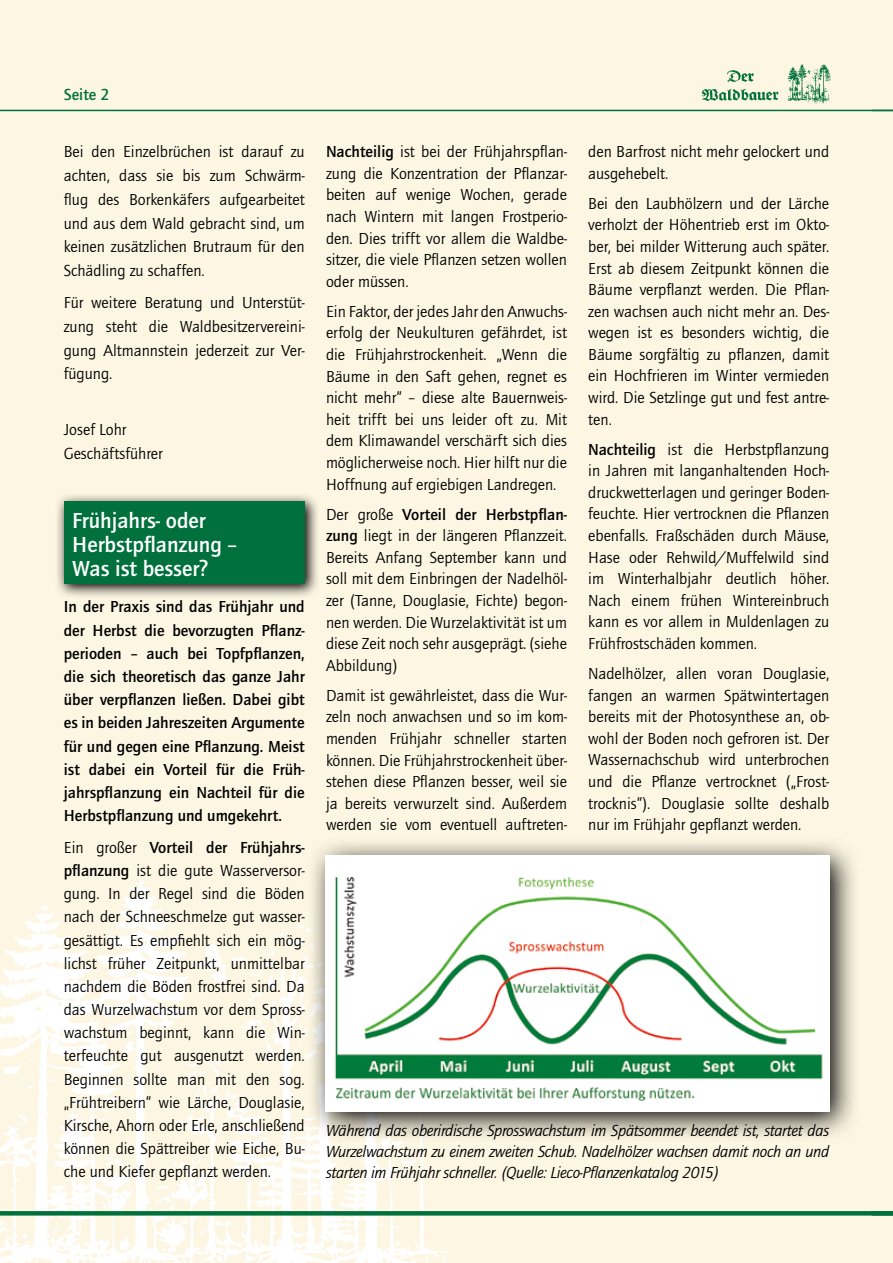
<style>
.page{position:relative;width:893px;height:1263px;background:#fdf6e2}
.page>*{position:absolute;margin:0;border:0;box-sizing:border-box;transform-origin:0 0}
.t1{font:700 22.5px/24px "Quay Itc T";color:#fff}
.t2{font:16.5px/21.6px "Quay Itc T";color:#000;text-align:justify}
.t3{font:700 16.5px/23.2px "Quay Itc T";color:#000;text-align:justify}
.t4{font:italic 16.5px/21px "Quay Itc T";letter-spacing:-.02em;color:#000;text-align:justify}
.t5{font:700 16.5px "Quay Itc T";color:#00713c}
.s1{font-weight:700}
</style>
<div class="page">
<img style="left:0;top:881px;width:459px;height:382px">
<img style="left:701px;top:64px;width:130px;height:40px">
<hr style="left:0;top:110px;width:893px;height:1px;background:#00713c">
<svg style="left:0;top:1211px;width:872px;height:4px;fill:#00713c"></svg>
<hr style="left:872px;top:1211px;width:21px;height:4px;background:#00713c">
<svg style="left:306px;top:843px;width:549px;height:299px"></svg>
<img style="left:325px;top:856px;width:504px;height:255px">
<svg style="left:57px;top:495px;width:261px;height:101px"></svg>
<div style="left:64px;top:501px;width:241px;height:83px;background:#00713c"></div>
<p class="t5" style="left:64px;top:85px;width:47px">Seite 2</p>
<p class="t2" style="left:64px;top:140px;width:242px;line-height:23.7px">Bei den Einzelbrüchen ist darauf zu achten, dass sie bis zum Schwärm&shy;flug des Borkenkäfers aufgearbeitet und aus dem Wald gebracht sind, um keinen zusätzlichen Brutraum für den Schädling zu schaffen.</p>
<p class="t2" style="left:64px;top:291px;width:242px;line-height:23.7px">Für weitere Beratung und Unterstüt&shy;zung steht die Waldbesitzervereini&shy;gung Altmannstein jederzeit zur Ver&shy;fügung.</p>
<p class="t2" style="left:64px;top:418px;width:101px;line-height:23.7px">Josef Lohr<br>Geschäftsführer</p>
<h1 class="t1" style="left:72px;top:508px;width:166px">Frühjahrs- oder<br>Herbstpflanzung –<br>Was ist besser?</h1>
<p class="t3" style="left:64px;top:595px;width:242px">In der Praxis sind das Frühjahr und der Herbst die bevorzugten Pflanz&shy;perioden – auch bei Topfpflanzen, die sich theoretisch das ganze Jahr über verpflanzen ließen. Dabei gibt es in beiden Jahreszeiten Argumente für und gegen eine Pflanzung. Meist ist dabei ein Vorteil für die Früh&shy;jahrspflanzung ein Nachteil für die Herbstpflanzung und umgekehrt.</p>
<p class="t2" style="left:64px;top:835px;width:242px;line-height:23.2px">Ein großer <span class="s1">Vorteil der Frühjahrs&shy;pflanzung</span> ist die gute Wasserversor&shy;gung. In der Regel sind die Böden nach der Schneeschmelze gut wasser&shy;gesättigt. Es empfiehlt sich ein mög&shy;lichst früher Zeitpunkt, unmittelbar nachdem die Böden frostfrei sind. Da das Wurzelwachstum vor dem Spross&shy;wachstum beginnt, kann die Win&shy;terfeuchte gut ausgenutzt werden.<br>Beginnen sollte man mit den sog. „Frühtreibern“ wie Lärche, Douglasie, Kirsche, Ahorn oder Erle, anschließend können die Spättreiber wie Eiche, Bu&shy;che und Kiefer gepflanzt werden.</p>
<p class="t2" style="left:326px;top:141px;width:242px"><span class="s1">Nachteilig</span> ist bei der Frühjahrspflan&shy;zung die Konzentration der Pflanzar&shy;beiten auf wenige Wochen, gerade nach Wintern mit langen Frostperio&shy;den. Dies trifft vor allem die Waldbe&shy;sitzer, die viele Pflanzen setzen wollen oder müssen.</p>
<p class="t2" style="left:326px;top:300px;width:242px">Ein Faktor, der jedes Jahr den Anwuchs&shy;erfolg der Neukulturen gefährdet, ist die Frühjahrstrockenheit. „Wenn die Bäume in den Saft gehen, regnet es nicht mehr“ – diese alte Bauernweis&shy;heit trifft bei uns leider oft zu. Mit dem Klimawandel verschärft sich dies möglicherweise noch. Hier hilft nur die Hoffnung auf ergiebigen Landregen.</p>
<p class="t2" style="left:326px;top:503px;width:242px">Der große <span class="s1">Vorteil der Herbstpflan&shy;zung</span> liegt in der längeren Pflanzzeit.<br>Bereits Anfang September kann und soll mit dem Einbringen der Nadelhöl&shy;zer (Tanne, Douglasie, Fichte) begon&shy;nen werden. Die Wurzelaktivität ist um diese Zeit noch sehr ausgeprägt. (siehe Abbildung)</p>
<p class="t2" style="left:326px;top:684px;width:242px">Damit ist gewährleistet, dass die Wur&shy;zeln noch anwachsen und so im kom&shy;menden Frühjahr schneller starten können. Die Frühjahrstrockenheit über&shy;stehen diese Pflanzen besser, weil sie ja bereits verwurzelt sind. Außerdem werden sie vom eventuell auftreten-</p>
<p class="t2" style="left:588px;top:141px;width:242px">den Barfrost nicht mehr gelockert und ausgehebelt.</p>
<p class="t2" style="left:588px;top:192px;width:242px">Bei den Laubhölzern und der Lärche verholzt der Höhentrieb erst im Okto&shy;ber, bei milder Witterung auch später.<br>Erst ab diesem Zeitpunkt können die Bäume verpflanzt werden. Die Pflan&shy;zen wachsen auch nicht mehr an. Des&shy;wegen ist es besonders wichtig, die Bäume sorgfältig zu pflanzen, damit ein Hochfrieren im Winter vermieden wird. Die Setzlinge gut und fest antre&shy;ten.</p>
<p class="t2" style="left:588px;top:438px;width:242px"><span class="s1">Nachteilig</span> ist die Herbstpflanzung in Jahren mit langanhaltenden Hoch&shy;druckwetterlagen und geringer Boden&shy;feuchte. Hier vertrocknen die Pflanzen ebenfalls. Fraßschäden durch Mäuse, Hase oder Rehwild/Muffelwild sind im Winterhalbjahr deutlich höher.<br>Nach einem frühen Wintereinbruch kann es vor allem in Muldenlagen zu Frühfrostschäden kommen.</p>
<p class="t2" style="left:588px;top:662px;width:242px">Nadelhölzer, allen voran Douglasie, fangen an warmen Spätwintertagen bereits mit der Photosynthese an, ob&shy;wohl der Boden noch gefroren ist. Der Wassernachschub wird unterbrochen und die Pflanze vertrocknet („Frost&shy;trocknis“). Douglasie sollte deshalb nur im Frühjahr gepflanzt werden.</p>
<p class="t4" style="left:326px;top:1119px;width:505px">Während das oberirdische Sprosswachstum im Spätsommer beendet ist, startet das Wurzelwachstum zu einem zweiten Schub. Nadelhölzer wachsen damit noch an und starten im Frühjahr schneller. (Quelle: Lieco-Pflanzenkatalog 2015)</p>
</div>
